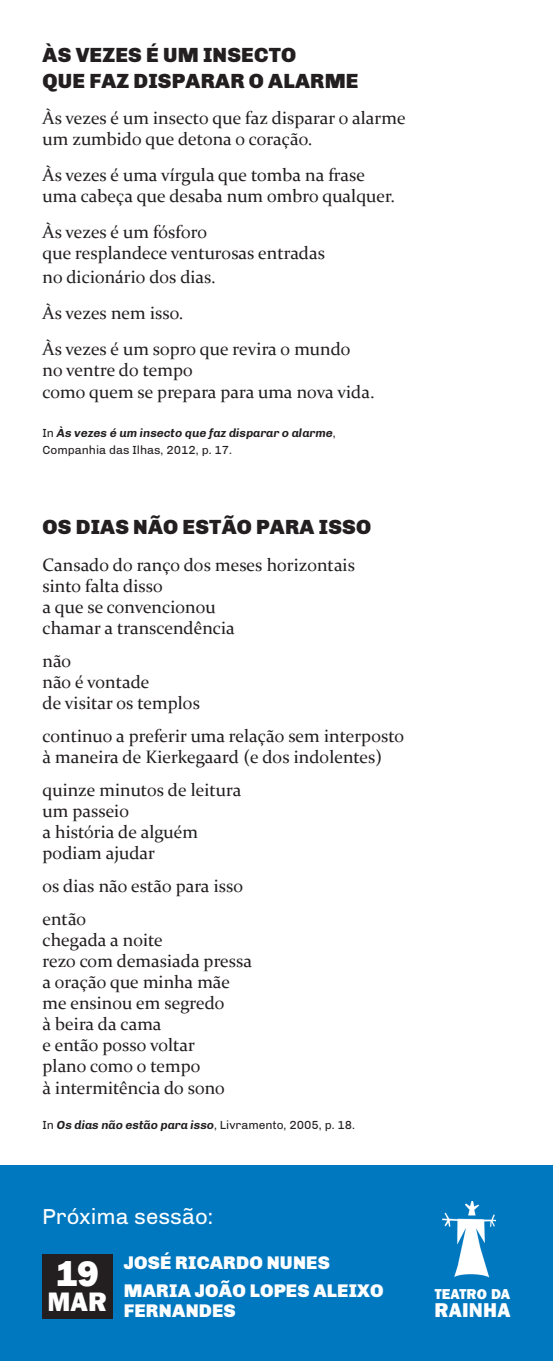
<style>
.page{position:relative;width:553px;height:1361px;background:#fff}
.page>*{position:absolute;margin:0;border:0;box-sizing:border-box;transform-origin:0 0}
.t1{font:800 37.05px "Franklin Gothic";color:#fff}
.t2{font:800 27.45px "Franklin Gothic";color:#fff}
.t3{font:22.2px "Chivo";color:#fff}
.t4{font:900 21px "Chivo";letter-spacing:.01em;color:#231f20}
.t5{font:800 20.55px "Franklin Gothic";letter-spacing:.01em;color:#fff}
.t6{font:900 18.75px "Chivo";letter-spacing:.01em;color:#fff}
.t7{font:18px "Constantia";color:#231f20}
.t8{font:800 14.7px "Franklin Gothic";letter-spacing:.005em;color:#fff}
.t9{font:12px "Chivo";color:#231f20}
.t10{font:italic 700 12px "Chivo";color:#231f20}
.s1{font-weight:400;font-style:normal}
.s2{font-weight:700;font-style:italic}
</style>
<div class="page">
<div style="left:0;top:1165px;width:553px;height:196px;background:#0078c0"></div>
<img style="left:442px;top:1201px;width:53px;height:77px">
<div style="left:42px;top:1254px;width:70px;height:65px;background:#231f20"></div>
<p class="t4" style="left:43px;top:43px;width:255px">ÀS VEZES É UM INSECTO</p>
<p class="t4" style="left:43px;top:68px;width:317px">QUE FAZ DISPARAR O ALARME</p>
<p class="t7" style="left:43px;top:106px;width:365px">Às vezes é um insecto que faz disparar o alarme</p>
<p class="t7" style="left:43px;top:127px;width:271px">um zumbido que detona o coração.</p>
<p class="t7" style="left:43px;top:163px;width:324px">Às vezes é uma vírgula que tomba na frase</p>
<p class="t7" style="left:43px;top:184px;width:354px">uma cabeça que desaba num ombro qualquer.</p>
<p class="t7" style="left:43px;top:220px;width:166px">Às vezes é um fósforo</p>
<p class="t7" style="left:43px;top:241px;width:284px">que resplandece venturosas entradas</p>
<p class="t7" style="left:43px;top:265px;width:175px">no dicionário dos dias.</p>
<p class="t7" style="left:43px;top:301px;width:142px">Às vezes nem isso.</p>
<p class="t7" style="left:43px;top:337px;width:309px">Às vezes é um sopro que revira o mundo</p>
<p class="t7" style="left:43px;top:358px;width:152px">no ventre do tempo</p>
<p class="t7" style="left:43px;top:380px;width:333px">como quem se prepara para uma nova vida.</p>
<p class="t10" style="left:43px;top:426px;width:295px"><span class="s1">In</span> Às vezes é um insecto que faz disparar o alarme<span class="s1">,</span></p>
<p class="t9" style="left:43px;top:442px;width:191px">Companhia das Ilhas, 2012, p. 17.</p>
<p class="t4" style="left:43px;top:515px;width:330px">OS DIAS NÃO ESTÃO PARA ISSO</p>
<p class="t7" style="left:43px;top:552px;width:314px">Cansado do ranço dos meses horizontais</p>
<p class="t7" style="left:43px;top:573px;width:122px">sinto falta disso</p>
<p class="t7" style="left:43px;top:594px;width:175px">a que se convencionou</p>
<p class="t7" style="left:43px;top:615px;width:194px">chamar a transcendência</p>
<p class="t7" style="left:43px;top:648px;width:30px">não</p>
<p class="t7" style="left:43px;top:669px;width:108px">não é vontade</p>
<p class="t7" style="left:43px;top:690px;width:159px">de visitar os templos</p>
<p class="t7" style="left:43px;top:723px;width:363px">continuo a preferir uma relação sem interposto</p>
<p class="t7" style="left:43px;top:744px;width:341px">à maneira de Kierkegaard (e dos indolentes)</p>
<p class="t7" style="left:43px;top:777px;width:200px">quinze minutos de leitura</p>
<p class="t7" style="left:43px;top:798px;width:88px">um passeio</p>
<p class="t7" style="left:43px;top:819px;width:157px">a história de alguém</p>
<p class="t7" style="left:43px;top:840px;width:114px">podiam ajudar</p>
<p class="t7" style="left:43px;top:873px;width:202px">os dias não estão para isso</p>
<p class="t7" style="left:43px;top:906px;width:45px">então</p>
<p class="t7" style="left:43px;top:927px;width:122px">chegada a noite</p>
<p class="t7" style="left:43px;top:948px;width:211px">rezo com demasiada pressa</p>
<p class="t7" style="left:43px;top:969px;width:189px">a oração que minha mãe</p>
<p class="t7" style="left:43px;top:990px;width:184px">me ensinou em segredo</p>
<p class="t7" style="left:43px;top:1011px;width:120px">à beira da cama</p>
<p class="t7" style="left:43px;top:1032px;width:154px">e então posso voltar</p>
<p class="t7" style="left:43px;top:1053px;width:160px">plano como o tempo</p>
<p class="t7" style="left:43px;top:1075px;width:184px">à intermitência do sono</p>
<p class="t9" style="left:43px;top:1118px;width:314px">In <span class="s2">Os dias não estão para isso</span>, Livramento, 2005, p. 18.</p>
<p class="t3" style="left:42px;top:1204px;width:172px">Próxima sessão:</p>
<p class="t1" style="left:55px;top:1250px;width:45px">19</p>
<p class="t2" style="left:47px;top:1283px;width:61px">MAR</p>
<p class="t6" style="left:124px;top:1251px;width:207px">JOSÉ RICARDO NUNES</p>
<p class="t6" style="left:124px;top:1279px;width:261px">MARIA JOÃO LOPES ALEIXO</p>
<p class="t6" style="left:124px;top:1299px;width:113px">FERNANDES</p>
<p class="t8" style="left:435px;top:1285px;width:77px">TEATRO DA</p>
<p class="t5" style="left:434px;top:1296px;width:78px">RAINHA</p>
</div>
